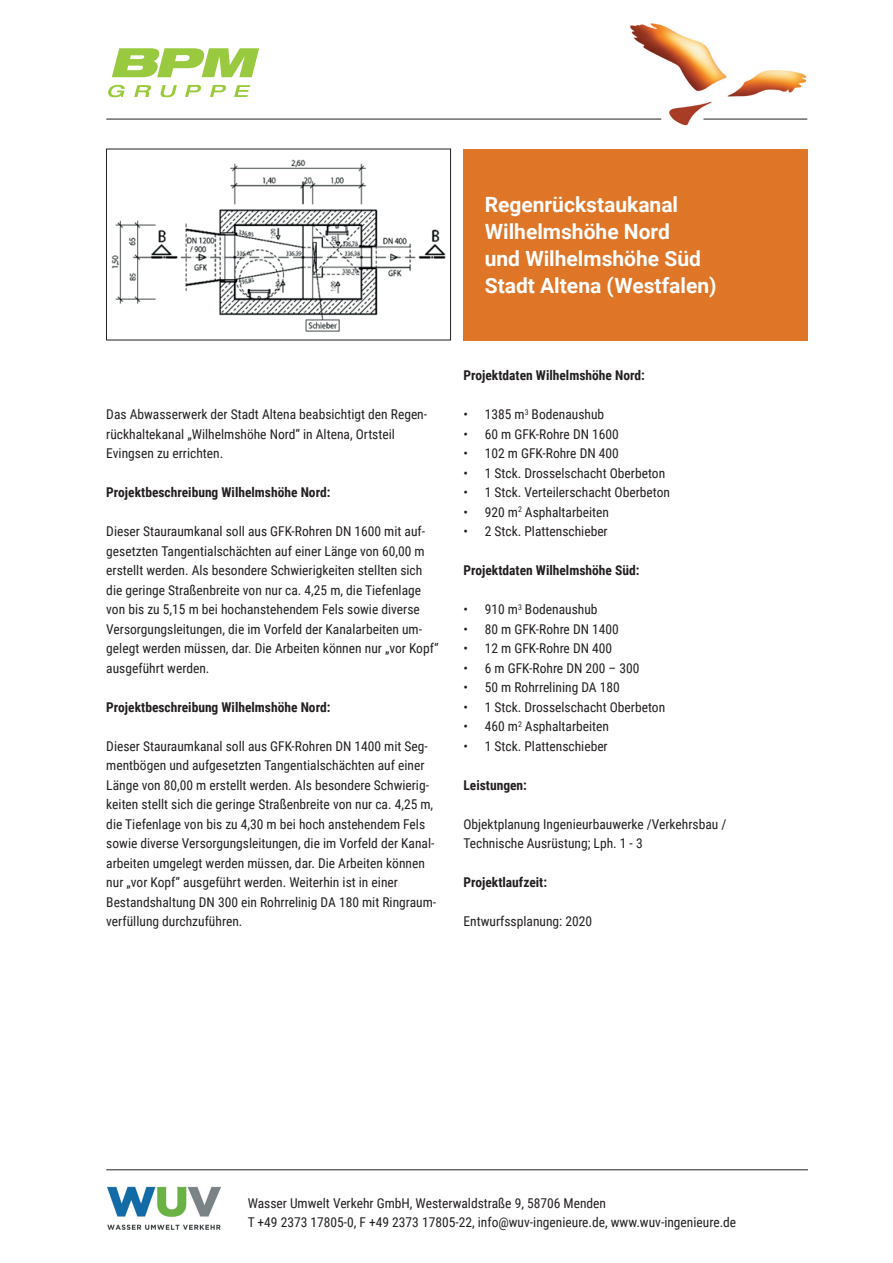
<style>
.page{position:relative;width:893px;height:1263px;background:#fff}
.page>*{position:absolute;margin:0;border:0;box-sizing:border-box;transform-origin:0 0}
.t1{font:700 21px/27px "Roboto";color:#fff}
.t2{font:13.5px/19.5px "Roboto Condensed";color:#231f20}
.t3{font:700 13.5px "Roboto Condensed";color:#231f20}
</style>
<div class="page">
<img style="left:629px;top:23px;width:179px;height:103px">
<svg style="left:112px;top:48px;width:147px;height:29px"></svg>
<svg style="left:108px;top:85px;width:17px;height:12px"></svg>
<svg style="left:160px;top:85px;width:17px;height:12px"></svg>
<svg style="left:134px;top:85px;width:17px;height:12px"></svg>
<svg style="left:210px;top:85px;width:16px;height:12px"></svg>
<svg style="left:234px;top:85px;width:16px;height:12px"></svg>
<svg style="left:185px;top:85px;width:16px;height:12px"></svg>
<hr style="left:106px;top:119px;width:555px;height:1px;background:#231f20">
<hr style="left:703px;top:119px;width:104px;height:1px;background:#231f20">
<div style="left:463px;top:149px;width:345px;height:191px;background:#df7527"></div>
<hr style="left:106px;top:1169px;width:702px;height:1px;background:#231f20">
<img style="left:111px;top:159px;width:335px;height:173px">
<div style="left:106px;top:149px;width:345px;height:191px;border:1px solid #231f20"></div>
<img style="left:107px;top:1186px;width:114px;height:44px">
<h1 class="t1" style="left:485px;top:190px;width:233px">Regenrückstaukanal<br>Wilhelmshöhe Nord<br>und Wilhelmshöhe Süd<br>Stadt Altena (Westfalen)</h1>
<p class="t2" style="left:106px;top:404px;width:322px">Das Abwasserwerk der Stadt Altena beabsichtigt den Regen&shy;rückhaltekanal „Wilhelmshöhe Nord“ in Altena, Ortsteil<br>Evingsen zu errichten.</p>
<p class="t3" style="left:106px;top:483px;width:226px">Projektbeschreibung Wilhelmshöhe Nord:</p>
<p class="t2" style="left:106px;top:521px;width:334px">Dieser Stauraumkanal soll aus GFK-Rohren DN 1600 mit auf&shy;gesetzten Tangentialschächten auf einer Länge von 60,00 m erstellt werden. Als besondere Schwierigkeiten stellten sich die geringe Straßenbreite von nur ca. 4,25 m, die Tiefenlage von bis zu 5,15 m bei hochanstehendem Fels sowie diverse Versorgungsleitungen, die im Vorfeld der Kanalarbeiten um&shy;gelegt werden müssen, dar. Die Arbeiten können nur „vor Kopf“ ausgeführt werden.</p>
<p class="t3" style="left:106px;top:697px;width:226px">Projektbeschreibung Wilhelmshöhe Nord:</p>
<p class="t2" style="left:106px;top:735px;width:331px">Dieser Stauraumkanal soll aus GFK-Rohren DN 1400 mit Seg&shy;mentbögen und aufgesetzten Tangentialschächten auf einer Länge von 80,00 m erstellt werden. Als besondere Schwierig&shy;keiten stellt sich die geringe Straßenbreite von nur ca. 4,25 m, die Tiefenlage von bis zu 4,30 m bei hoch anstehendem Fels sowie diverse Versorgungsleitungen, die im Vorfeld der Kanal&shy;arbeiten umgelegt werden müssen, dar. Die Arbeiten können nur „vor Kopf“ ausgeführt werden. Weiterhin ist in einer Bestandshaltung DN 300 ein Rohrrelinig DA 180 mit Ringraum&shy;verfüllung durchzuführen.</p>
<p class="t3" style="left:463px;top:366px;width:183px">Projektdaten Wilhelmshöhe Nord:</p>
<p class="t2" style="left:463px;top:404px;width:142px">• 1385 m<sup>3</sup> Bodenaushub</p>
<p class="t2" style="left:463px;top:423px;width:157px">• 60 m GFK-Rohre DN 1600</p>
<p class="t2" style="left:463px;top:443px;width:157px">• 102 m GFK-Rohre DN 400</p>
<p class="t2" style="left:463px;top:462px;width:203px">• 1 Stck. Drosselschacht Oberbeton</p>
<p class="t2" style="left:463px;top:482px;width:208px">• 1 Stck. Verteilerschacht Oberbeton</p>
<p class="t2" style="left:463px;top:501px;width:147px">• 920 m<sup>2</sup> Asphaltarbeiten</p>
<p class="t2" style="left:463px;top:521px;width:146px">• 2 Stck. Plattenschieber</p>
<p class="t3" style="left:463px;top:561px;width:177px">Projektdaten Wilhelmshöhe Süd:</p>
<p class="t2" style="left:463px;top:599px;width:136px">• 910 m<sup>3</sup> Bodenaushub</p>
<p class="t2" style="left:463px;top:618px;width:157px">• 80 m GFK-Rohre DN 1400</p>
<p class="t2" style="left:463px;top:638px;width:150px">• 12 m GFK-Rohre DN 400</p>
<p class="t2" style="left:463px;top:657px;width:177px">• 6 m GFK-Rohre DN 200 – 300</p>
<p class="t2" style="left:463px;top:677px;width:158px">• 50 m Rohrrelining DA 180</p>
<p class="t2" style="left:463px;top:696px;width:203px">• 1 Stck. Drosselschacht Oberbeton</p>
<p class="t2" style="left:463px;top:716px;width:147px">• 460 m<sup>2</sup> Asphaltarbeiten</p>
<p class="t2" style="left:463px;top:735px;width:146px">• 1 Stck. Plattenschieber</p>
<p class="t3" style="left:463px;top:775px;width:65px">Leistungen:</p>
<p class="t2" style="left:463px;top:813px;width:264px">Objektplanung Ingenieurbauwerke /Verkehrsbau /<br>Technische Ausrüstung; Lph. 1 - 3</p>
<p class="t3" style="left:463px;top:873px;width:85px">Projektlaufzeit:</p>
<p class="t2" style="left:463px;top:911px;width:130px">Entwurfssplanung: 2020</p>
<p class="t2" style="left:248px;top:1192px;width:490px">Wasser Umwelt Verkehr GmbH, Westerwaldstraße 9, 58706 Menden<br>T +49 2373 17805-0, F +49 2373 17805-22, info@wuv-ingenieure.de, www.wuv-ingenieure.de</p>
</div>
